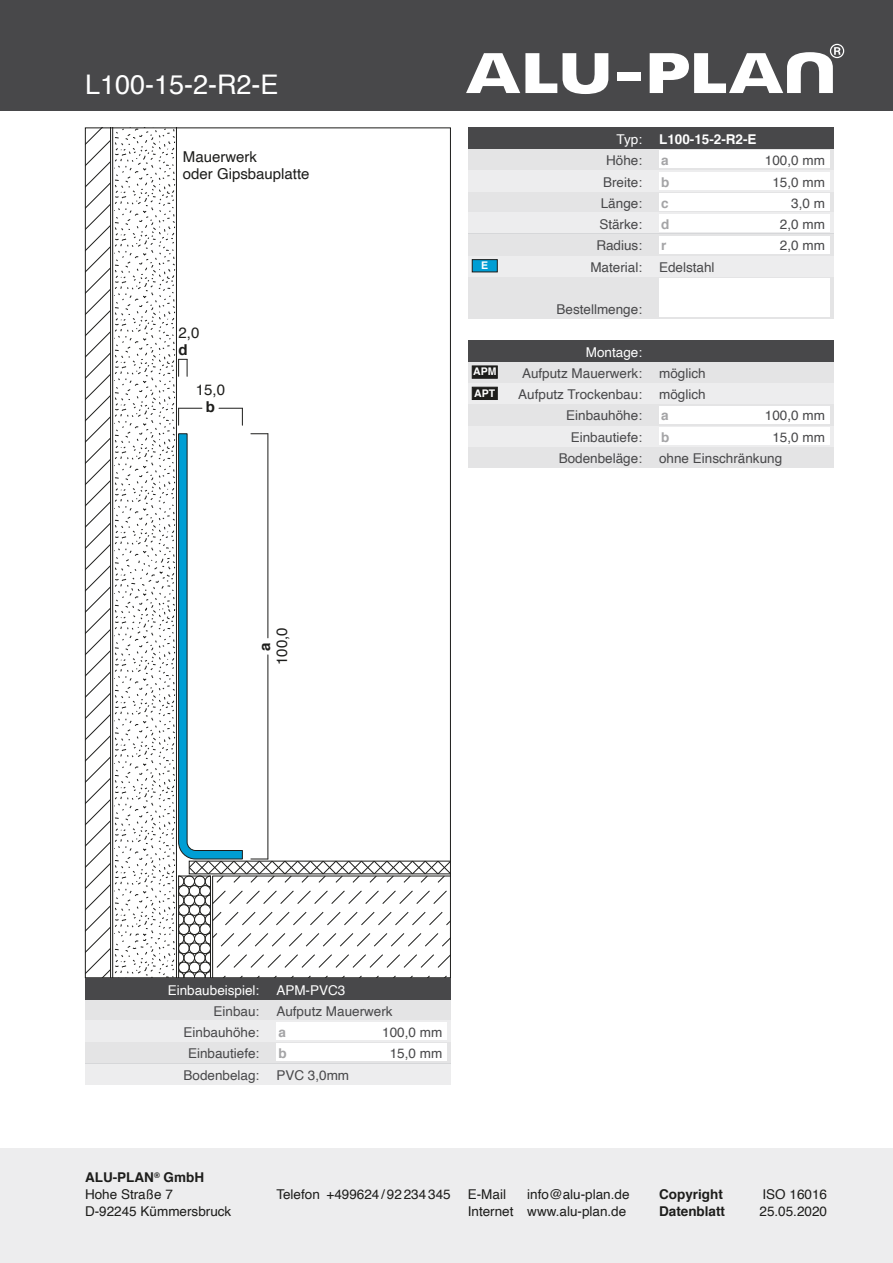
<style>
.page{position:relative;width:893px;height:1263px;background:#fff}
.page>*{position:absolute;margin:0;border:0;box-sizing:border-box;transform-origin:0 0}
.t1{font:27px "Helvetica";color:#fff}
.t2{font:15px/17px "Helvetica";color:#1d1d1b}
.t3{font:700 15px "Helvetica";color:#1d1d1b}
.t4{font:13.5px "Helvetica";color:#48484a}
.t5{font:13.5px/17px "Helvetica";color:#1d1d1b}
.t6{font:13.5px "Helvetica";color:#fff}
.t7{font:700 13.5px "Helvetica";color:#1d1d1b}
.t8{font:700 13.5px "Helvetica";color:#fff}
.t9{font:700 13.5px "Helvetica";color:#a4a4a6}
.t10{font:700 10.5px/21.3px "Helvetica";color:#fff}
.s1{font-weight:700}
</style>
<div class="page">
<div style="left:0;top:1148px;width:893px;height:115px;background:#ededee"></div>
<div style="left:0;top:0;width:893px;height:111px;background:#48484a"></div>
<svg style="left:87px;top:130px;width:362px;height:846px"></svg>
<div style="left:468px;top:361px;width:365px;height:22px;background:#e4e4e5"></div>
<div style="left:468px;top:446px;width:365px;height:22px;background:#e4e4e5"></div>
<div style="left:468px;top:425px;width:365px;height:21px;background:#ededee"></div>
<div style="left:659px;top:427px;width:170px;height:17px;background:#fff"></div>
<svg style="left:468px;top:383px;width:365px;height:42px"></svg>
<div style="left:659px;top:406px;width:170px;height:17px;background:#fff"></div>
<div style="left:468px;top:340px;width:365px;height:21px;background:#48484a"></div>
<div style="left:85px;top:999px;width:366px;height:21px;background:#e4e4e5"></div>
<svg style="left:85px;top:1020px;width:366px;height:64px"></svg>
<div style="left:276px;top:1023px;width:170px;height:17px;background:#fff"></div>
<div style="left:85px;top:978px;width:366px;height:21px;background:#48484a"></div>
<div style="left:468px;top:276px;width:365px;height:43px;background:#e4e4e5"></div>
<div style="left:659px;top:279px;width:170px;height:38px;background:#fff"></div>
<div style="left:468px;top:255px;width:365px;height:21px;background:#ededee"></div>
<div style="left:468px;top:191px;width:365px;height:22px;background:#e4e4e5"></div>
<div style="left:659px;top:193px;width:170px;height:17px;background:#fff"></div>
<div style="left:468px;top:170px;width:365px;height:21px;background:#ededee"></div>
<svg style="left:468px;top:213px;width:365px;height:42px"></svg>
<div style="left:659px;top:172px;width:170px;height:17px;background:#fff"></div>
<div style="left:659px;top:215px;width:170px;height:17px;background:#fff"></div>
<div style="left:468px;top:149px;width:365px;height:21px;background:#e4e4e5"></div>
<div style="left:659px;top:151px;width:170px;height:17px;background:#fff"></div>
<div style="left:468px;top:128px;width:365px;height:21px;background:#48484a"></div>
<div style="left:472px;top:366px;width:25px;height:12px;background:#1d1d1b"></div>
<div style="left:472px;top:387px;width:25px;height:13px;background:#1d1d1b;border:1px solid #1d1d1b"></div>
<div style="left:472px;top:259px;width:25px;height:13px;background:#009ed4;border:1px solid #1d1d1b"></div>
<svg style="left:650px;top:44px;width:194px;height:49px"></svg>
<div style="left:617px;top:72px;width:23px;height:9px;background:#fff"></div>
<svg style="left:466px;top:53px;width:142px;height:41px"></svg>
<h1 class="t1" style="left:85px;top:63px;width:195px">L100-15-2-R2-E</h1>
<p class="t2" style="left:183px;top:148px;width:128px">Mauerwerk<br>oder Gipsbauplatte</p>
<p class="t2" style="left:179px;top:325px;width:22px">2,0</p>
<p class="t3" style="left:179px;top:338px;width:11px">d</p>
<p class="t2" style="left:196px;top:382px;width:31px">15,0</p>
<p class="t3" style="left:206px;top:395px;width:11px">b</p>
<p class="t2" style="left:274px;top:665px;width:39px;rotate:-90deg">100,0</p>
<p class="t3" style="left:253px;top:650px;width:10px;rotate:-90deg">a</p>
<p class="t10" style="left:481px;top:255px;width:9px">E</p>
<p class="t10" style="left:473px;top:361px;width:25px">APM<br>APT</p>
<p class="t6" style="left:617px;top:129px;width:27px">Typ:</p>
<p class="t8" style="left:659px;top:128px;width:99px">L100-15-2-R2-E</p>
<p class="t4" style="left:606px;top:150px;width:38px">Höhe:</p>
<p class="t9" style="left:661px;top:150px;width:9px">a</p>
<p class="t4" style="left:765px;top:150px;width:62px">100,0 mm</p>
<p class="t4" style="left:603px;top:171px;width:41px">Breite:</p>
<p class="t4" style="left:599px;top:214px;width:44px">Stärke:</p>
<p class="t4" style="left:601px;top:193px;width:43px">Länge:</p>
<p class="t4" style="left:596px;top:235px;width:47px">Radius:</p>
<p class="t9" style="left:661px;top:171px;width:10px">b</p>
<p class="t9" style="left:661px;top:213px;width:10px">d</p>
<p class="t9" style="left:661px;top:192px;width:9px">c</p>
<p class="t9" style="left:661px;top:235px;width:7px">r</p>
<p class="t4" style="left:590px;top:256px;width:53px">Material:</p>
<p class="t4" style="left:659px;top:256px;width:57px">Edelstahl</p>
<p class="t4" style="left:556px;top:299px;width:87px">Bestellmenge:</p>
<p class="t6" style="left:586px;top:342px;width:58px">Montage:</p>
<p class="t4" style="left:518px;top:384px;width:125px">Aufputz Trockenbau:</p>
<p class="t4" style="left:659px;top:384px;width:48px">möglich</p>
<p class="t4" style="left:522px;top:363px;width:122px">Aufputz Mauerwerk:</p>
<p class="t4" style="left:659px;top:363px;width:48px">möglich</p>
<p class="t4" style="left:772px;top:171px;width:54px">15,0 mm</p>
<p class="t4" style="left:780px;top:214px;width:47px">2,0 mm</p>
<p class="t4" style="left:791px;top:193px;width:35px">3,0 m</p>
<p class="t4" style="left:780px;top:235px;width:47px">2,0 mm</p>
<p class="t4" style="left:566px;top:405px;width:77px">Einbauhöhe:</p>
<p class="t9" style="left:661px;top:405px;width:9px">a</p>
<p class="t4" style="left:765px;top:405px;width:62px">100,0 mm</p>
<p class="t4" style="left:571px;top:427px;width:73px">Einbautiefe:</p>
<p class="t9" style="left:661px;top:426px;width:10px">b</p>
<p class="t4" style="left:772px;top:427px;width:54px">15,0 mm</p>
<p class="t4" style="left:559px;top:448px;width:85px">Bodenbeläge:</p>
<p class="t4" style="left:659px;top:448px;width:125px">ohne Einschränkung</p>
<p class="t6" style="left:168px;top:979px;width:93px">Einbaubeispiel:</p>
<p class="t4" style="left:214px;top:1001px;width:47px">Einbau:</p>
<p class="t6" style="left:276px;top:979px;width:71px">APM-PVC3</p>
<p class="t4" style="left:276px;top:1001px;width:118px">Aufputz Mauerwerk</p>
<p class="t4" style="left:184px;top:1022px;width:77px">Einbauhöhe:</p>
<p class="t9" style="left:279px;top:1021px;width:9px">a</p>
<p class="t4" style="left:382px;top:1022px;width:62px">100,0 mm</p>
<p class="t4" style="left:188px;top:1043px;width:73px">Einbautiefe:</p>
<p class="t9" style="left:279px;top:1043px;width:10px">b</p>
<p class="t4" style="left:390px;top:1043px;width:54px">15,0 mm</p>
<p class="t4" style="left:184px;top:1064px;width:77px">Bodenbelag:</p>
<p class="t4" style="left:276px;top:1064px;width:74px">PVC 3,0mm</p>
<p class="t5" style="left:85px;top:1169px;width:148px"><span class="s1">ALU-PLAN</span><sup>®</sup> <span class="s1">GmbH<br></span>Hohe Straße 7<br>D-92245 Kümmersbruck</p>
<p class="t5" style="left:276px;top:1186px;width:176px">Telefon +499624 /92234345</p>
<p class="t7" style="left:659px;top:1183px;width:65px">Copyright</p>
<p class="t5" style="left:762px;top:1186px;width:66px">ISO 16016</p>
<p class="t7" style="left:659px;top:1200px;width:68px">Datenblatt</p>
<p class="t5" style="left:759px;top:1203px;width:69px">25.05.2020</p>
<p class="t5" style="left:468px;top:1186px;width:163px;text-align:right">info@alu-plan.de<br>Internet www.alu-plan.de</p>
<p class="t5" style="left:468px;top:1186px;width:40px">E-Mail</p>
</div>
